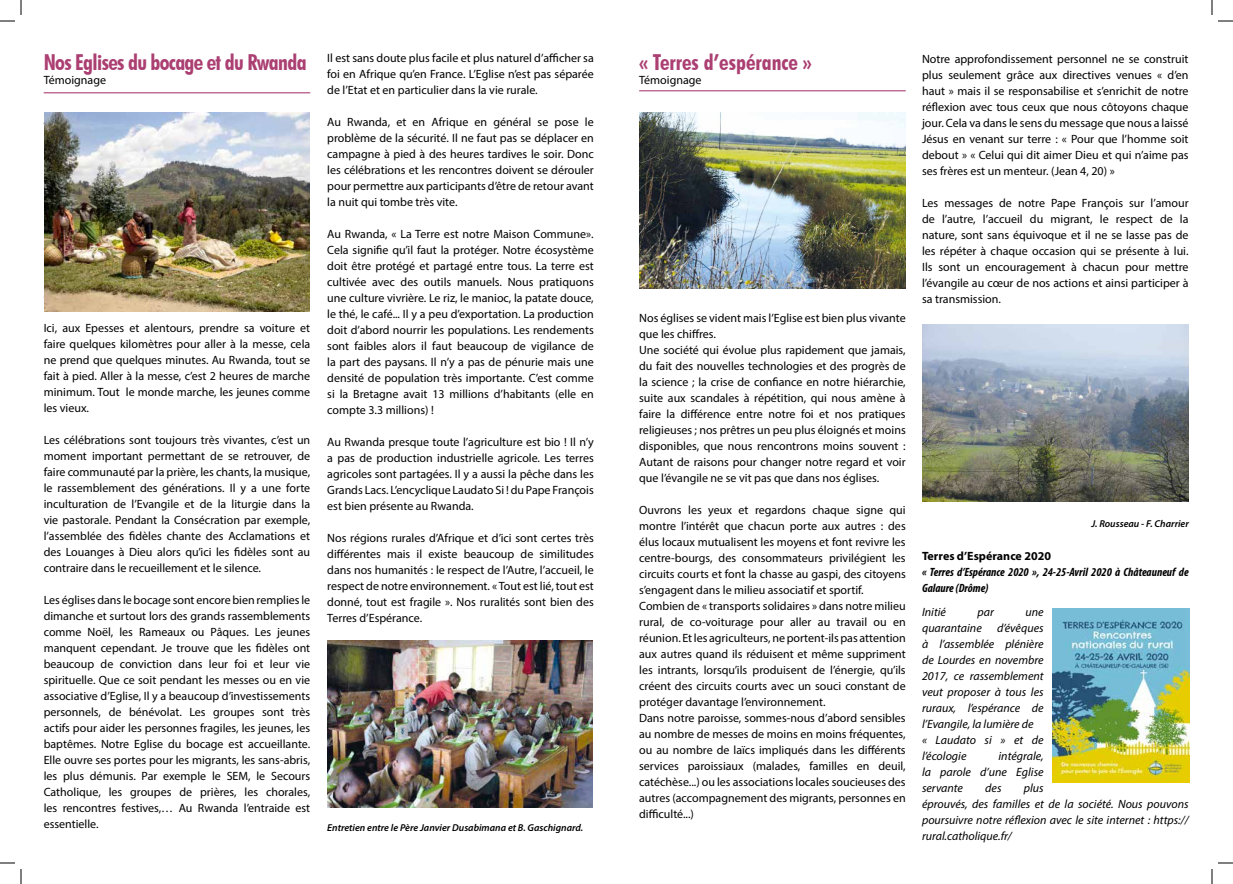
<style>
.page{position:relative;width:1233px;height:884px;background:#fff}
.page>*{position:absolute;margin:0;border:0;box-sizing:border-box;transform-origin:0 0}
.t1{font:700 condensed 22px "Futura BT";letter-spacing:-.03em;color:#ab3f72}
.t2{font:700 condensed 22px "Futura BT";color:#ab3f72}
.t3{font:12px/16px "Myriad Pro";color:#000;text-align:justify}
.t4{font:italic 12px/16px "Myriad Pro";color:#000}
.t5{font:italic 700 condensed 12px/16px "Myriad Pro";color:#000}
.t6{font:700 12px "Myriad Pro";color:#000}
.t7{font:italic 600 10px "Myriad Pro";color:#000}
</style>
<div class="page">
<hr style="left:44px;top:92px;width:266px;height:1px;background:#a32965">
<hr style="left:639px;top:90px;width:266px;height:1px;background:#a32965">
<img style="left:44px;top:112px;width:266px;height:199px">
<img style="left:639px;top:112px;width:266px;height:176px">
<img style="left:922px;top:324px;width:266px;height:178px">
<img style="left:327px;top:641px;width:266px;height:167px">
<img style="left:1052px;top:608px;width:137px;height:175px">
<svg style="left:1218px;top:20px;width:15px;height:2px"></svg>
<svg style="left:1218px;top:862px;width:15px;height:2px"></svg>
<svg style="left:0;top:0;width:22px;height:22px"></svg>
<svg style="left:0;top:862px;width:22px;height:22px"></svg>
<svg style="left:1211px;top:0;width:1px;height:15px"></svg>
<svg style="left:1211px;top:869px;width:1px;height:15px"></svg>
<h1 class="t1" style="left:44px;top:49px;width:264px">Nos Eglises du bocage et du Rwanda</h1>
<p class="t3" style="left:44px;top:72px;width:64px">Témoignage</p>
<p class="t3" style="left:44px;top:320px;width:268px">Ici, aux Epesses et alentours, prendre sa voiture et faire quelques kilomètres pour aller à la messe, cela ne prend que quelques minutes. Au Rwanda, tout se fait à pied. Aller à la messe, c’est 2 heures de marche minimum. Tout le monde marche, les jeunes comme les vieux.</p>
<p class="t3" style="left:44px;top:432px;width:268px">Les célébrations sont toujours très vivantes, c’est un moment important permettant de se retrouver, de faire communauté par la prière, les chants, la musique, le rassemblement des générations. Il y a une forte inculturation de l’Evangile et de la liturgie dans la vie pastorale. Pendant la Consécration par exemple, l’assemblée des fidèles chante des Acclamations et des Louanges à Dieu alors qu’ici les fidèles sont au contraire dans le recueillement et le silence.</p>
<p class="t3" style="left:44px;top:592px;width:268px">Les églises dans le bocage sont encore bien remplies le dimanche et surtout lors des grands rassemblements comme Noël, les Rameaux ou Pâques. Les jeunes manquent cependant. Je trouve que les fidèles ont beaucoup de conviction dans leur foi et leur vie spirituelle. Que ce soit pendant les messes ou en vie associative d’Eglise, Il y a beaucoup d’investissements personnels, de bénévolat. Les groupes sont très actifs pour aider les personnes fragiles, les jeunes, les baptêmes. Notre Eglise du bocage est accueillante.<br>Elle ouvre ses portes pour les migrants, les sans-abris, les plus démunis. Par exemple le SEM, le Secours Catholique, les groupes de prières, les chorales, les rencontres festives,… Au Rwanda l’entraide est essentielle.</p>
<p class="t3" style="left:327px;top:50px;width:268px">Il est sans doute plus facile et plus naturel d’afficher sa foi en Afrique qu’en France. L’Eglise n’est pas séparée de l’Etat et en particulier dans la vie rurale.</p>
<p class="t3" style="left:327px;top:114px;width:268px">Au Rwanda, et en Afrique en général se pose le problème de la sécurité. Il ne faut pas se déplacer en campagne à pied à des heures tardives le soir. Donc les célébrations et les rencontres doivent se dérouler pour permettre aux participants d’être de retour avant la nuit qui tombe très vite.</p>
<p class="t3" style="left:327px;top:226px;width:268px">Au Rwanda, « La Terre est notre Maison Commune».<br>Cela signifie qu’il faut la protéger. Notre écosystème doit être protégé et partagé entre tous. La terre est cultivée avec des outils manuels. Nous pratiquons une culture vivrière. Le riz, le manioc, la patate douce, le thé, le café... Il y a peu d’exportation. La production doit d’abord nourrir les populations. Les rendements sont faibles alors il faut beaucoup de vigilance de la part des paysans. Il n’y a pas de pénurie mais une densité de population très importante. C’est comme si la Bretagne avait 13 millions d’habitants (elle en compte 3.3 millions) !</p>
<p class="t3" style="left:327px;top:434px;width:268px">Au Rwanda presque toute l’agriculture est bio ! Il n’y a pas de production industrielle agricole. Les terres agricoles sont partagées. Il y a aussi la pêche dans les Grands Lacs. L’encyclique Laudato Si ! du Pape François est bien présente au Rwanda.</p>
<p class="t3" style="left:327px;top:530px;width:268px">Nos régions rurales d’Afrique et d’ici sont certes très différentes mais il existe beaucoup de similitudes dans nos humanités : le respect de l’Autre, l’accueil, le respect de notre environnement. « Tout est lié, tout est donné, tout est fragile ». Nos ruralités sont bien des Terres d’Espérance.</p>
<p class="t7" style="left:327px;top:821px;width:257px">Entretien entre le Père Janvier Dusabimana et B. Gaschignard.</p>
<h1 class="t2" style="left:639px;top:49px;width:174px">« Terres d’espérance »</h1>
<p class="t3" style="left:639px;top:72px;width:64px">Témoignage</p>
<p class="t3" style="left:639px;top:310px;width:268px;text-align:left">Nos églises se vident mais l’Eglise est bien plus vivante que les chiffres.<br>Une société qui évolue plus rapidement que jamais, du fait des nouvelles technologies et des progrès de la science ; la crise de confiance en notre hiérarchie, suite aux scandales à répétition, qui nous amène à faire la différence entre notre foi et nos pratiques religieuses ; nos prêtres un peu plus éloignés et moins disponibles, que nous rencontrons moins souvent :<br>Autant de raisons pour changer notre regard et voir que l’évangile ne se vit pas que dans nos églises.</p>
<p class="t3" style="left:639px;top:502px;width:268px;text-align:left">Ouvrons les yeux et regardons chaque signe qui montre l’intérêt que chacun porte aux autres : des élus locaux mutualisent les moyens et font revivre les centre-bourgs, des consommateurs privilégient les circuits courts et font la chasse au gaspi, des citoyens s’engagent dans le milieu associatif et sportif.<br>Combien de « transports solidaires » dans notre milieu rural, de co-voiturage pour aller au travail ou en réunion. Et les agriculteurs, ne portent-ils pas attention aux autres quand ils réduisent et même suppriment les intrants, lorsqu’ils produisent de l’énergie, qu’ils créent des circuits courts avec un souci constant de protéger davantage l’environnement.<br>Dans notre paroisse, sommes-nous d’abord sensibles au nombre de messes de moins en moins fréquentes, ou au nombre de laïcs impliqués dans les différents services paroissiaux (malades, familles en deuil, catéchèse...) ou les associations locales soucieuses des autres (accompagnement des migrants, personnes en difficulté...)</p>
<p class="t3" style="left:922px;top:50px;width:268px">Notre approfondissement personnel ne se construit plus seulement grâce aux directives venues « d’en haut » mais il se responsabilise et s’enrichit de notre réflexion avec tous ceux que nous côtoyons chaque jour. Cela va dans le sens du message que nous a laissé Jésus en venant sur terre : « Pour que l’homme soit debout » « Celui qui dit aimer Dieu et qui n’aime pas ses frères est un menteur. (Jean 4, 20) »</p>
<p class="t3" style="left:922px;top:194px;width:268px">Les messages de notre Pape François sur l’amour de l’autre, l’accueil du migrant, le respect de la nature, sont sans équivoque et il ne se lasse pas de les répéter à chaque occasion qui se présente à lui.<br>Ils sont un encouragement à chacun pour mettre l’évangile au cœur de nos actions et ainsi participer à sa transmission.</p>
<p class="t7" style="left:1091px;top:517px;width:99px">J. Rousseau - F. Charrier</p>
<p class="t6" style="left:922px;top:548px;width:130px">Terres d’Espérance 2020</p>
<p class="t5" style="left:922px;top:563px;width:268px">« Terres d’Espérance 2020 », 24-25-Avril 2020 à Châteauneuf de<br>Galaure (Drôme)</p>
<p class="t4" style="left:922px;top:603px;width:25px">Initié</p>
<p class="t4" style="left:977px;top:603px;width:18px">par</p>
<p class="t4" style="left:1025px;top:603px;width:20px">une</p>
<p class="t4" style="left:922px;top:619px;width:61px">quarantaine</p>
<p class="t4" style="left:922px;top:619px;width:123px;text-indent:75px">d’évêques à l’assemblée plénière de Lourdes en novembre<br>2017, ce rassemblement veut proposer à tous les ruraux, l’espérance de l’Evangile, la lumière de<br>« Laudato si » et de l’écologie</p>
<p class="t4" style="left:922px;top:747px;width:123px;text-align:justify;text-indent:76px">intégrale, la parole d’une Eglise servante</p>
<p class="t4" style="left:922px;top:779px;width:268px;text-indent:102px">plus<br>éprouvés, des familles et de la société. Nous pouvons poursuivre notre réflexion avec le site internet : https:// rural.catholique.fr/</p>
<p class="t4" style="left:985px;top:779px;width:18px">des</p>
</div>
